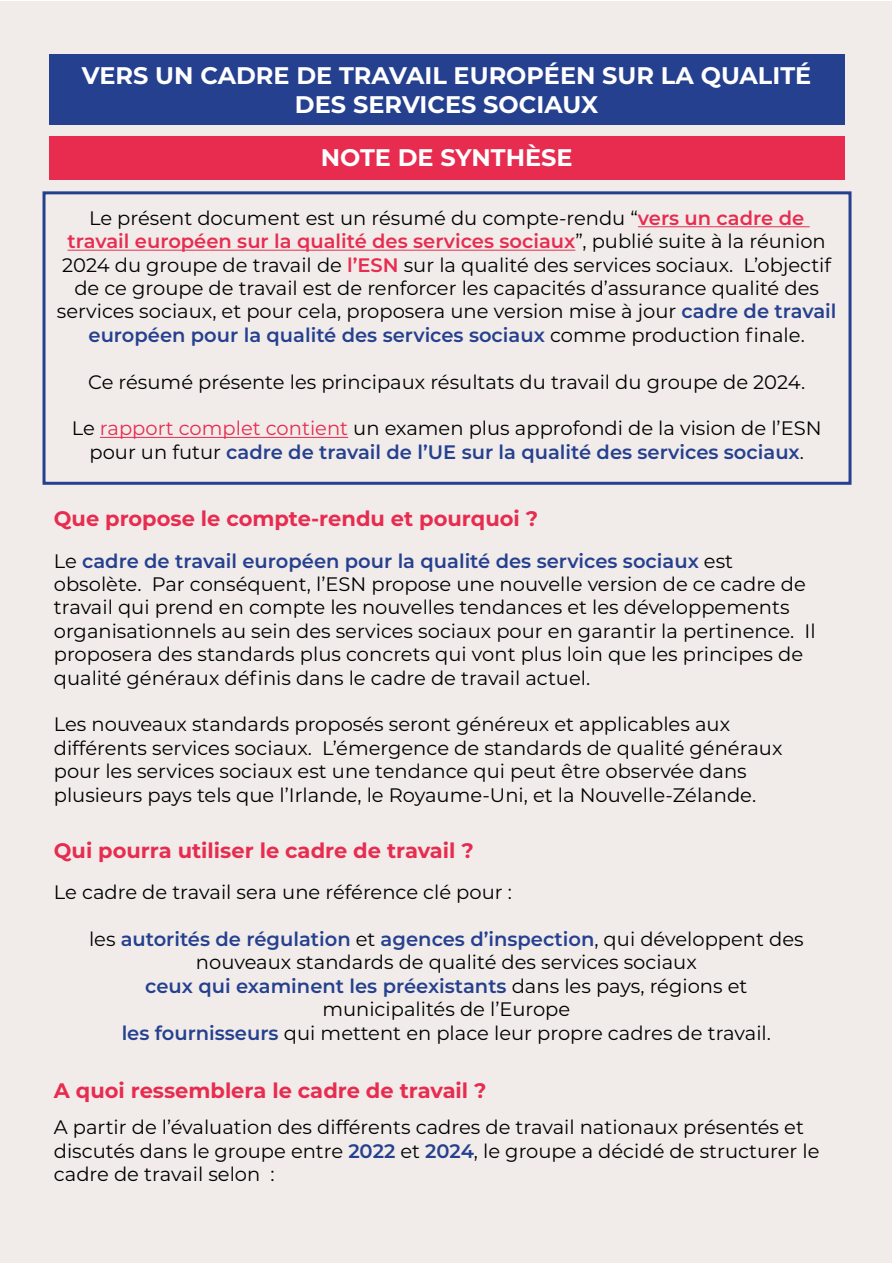
<style>
.page{position:relative;width:893px;height:1263px;background:#fff}
.page>*{position:absolute;margin:0;border:0;box-sizing:border-box;transform-origin:0 0}
.t1{font:700 24px/28.8px "Montserrat";color:#fff;text-align:center}
.t2{font:700 21px "Montserrat";color:#e72c50}
.t3{font:19.5px/23.4px "Montserrat";color:#000;text-align:center}
.s1{font-weight:600;color:#e72c50}
.s2{font-weight:600;color:#25408f}
.s3{color:#e72c50}
</style>
<div class="page">
<div style="left:1px;top:1px;width:891px;height:1261px;background:#f1ece9"></div>
<div style="left:49px;top:54px;width:795px;height:70px;background:#25408f"></div>
<div style="left:49px;top:136px;width:795px;height:43px;background:#e72c50"></div>
<hr style="left:638px;top:226px;width:172px;height:1px;background:#e72c50">
<hr style="left:68px;top:250px;width:507px;height:1px;background:#e72c50">
<hr style="left:100px;top:437px;width:248px;height:1px;background:#e72c50">
<div style="left:43px;top:191px;width:808px;height:294px;border:3px solid #25408f"></div>
<p class="t1" style="left:82px;top:60px;width:731px">VERS UN CADRE DE TRAVAIL EUROPÉEN SUR LA QUALITÉ<br>DES SERVICES SOCIAUX</p>
<p class="t1" style="left:321px;top:142px;width:253px">NOTE DE SYNTHÈSE</p>
<p class="t3" style="left:57px;top:205px;width:781px">Le présent document est un résumé du compte-rendu “<span class="s1">vers un cadre de travail européen sur la qualité des services sociaux</span>”, publié suite à la réunion 2024 du groupe de travail de <span class="s1">l’ESN</span> sur la qualité des services sociaux. L’objectif de ce groupe de travail est de renforcer les capacités d’assurance qualité des services sociaux, et pour cela, proposera une version mise à jour <span class="s2">cadre de travail européen pour la qualité des services sociaux</span> comme production finale.</p>
<p class="t3" style="left:88px;top:369px;width:718px">Ce résumé présente les principaux résultats du travail du groupe de 2024.</p>
<p class="t3" style="left:72px;top:416px;width:751px">Le <span class="s3">rapport complet contient</span> un examen plus approfondi de la vision de l’ESN pour un futur <span class="s2">cadre de travail de l’UE sur la qualité des services sociaux</span>.</p>
<p class="t2" style="left:54px;top:504px;width:486px">Que propose le compte-rendu et pourquoi ?</p>
<p class="t3" style="left:54px;top:548px;width:763px;text-align:left">Le <span class="s2">cadre de travail européen pour la qualité des services sociaux</span> est obsolète. Par conséquent, l’ESN propose une nouvelle version de ce cadre de travail qui prend en compte les nouvelles tendances et les développements organisationnels au sein des services sociaux pour en garantir la pertinence. Il proposera des standards plus concrets qui vont plus loin que les principes de qualité généraux définis dans le cadre de travail actuel.</p>
<p class="t3" style="left:54px;top:712px;width:730px;text-align:left">Les nouveaux standards proposés seront généreux et applicables aux différents services sociaux. L’émergence de standards de qualité généraux pour les services sociaux est une tendance qui peut être observée dans plusieurs pays tels que l’Irlande, le Royaume-Uni, et la Nouvelle-Zélande.</p>
<p class="t2" style="left:54px;top:835px;width:421px">Qui pourra utiliser le cadre de travail ?</p>
<p class="t3" style="left:54px;top:880px;width:459px">Le cadre de travail sera une référence clé pour :</p>
<p class="t3" style="left:89px;top:927px;width:716px">les <span class="s2">autorités de régulation</span> et <span class="s2">agences d’inspection</span>, qui développent des nouveaux standards de qualité des services sociaux<br><span class="s2">ceux qui examinent les préexistants</span> dans les pays, régions et municipalités de l’Europe<br><span class="s2">les fournisseurs</span> qui mettent en place leur propre cadres de travail.</p>
<p class="t2" style="left:54px;top:1075px;width:434px">A quoi ressemblera le cadre de travail ?</p>
<p class="t3" style="left:54px;top:1115px;width:767px;text-align:left">A partir de l’évaluation des différents cadres de travail nationaux présentés et discutés dans le groupe entre <span class="s2">2022</span> et <span class="s2">2024</span>, le groupe a décidé de structurer le cadre de travail selon :</p>
</div>
